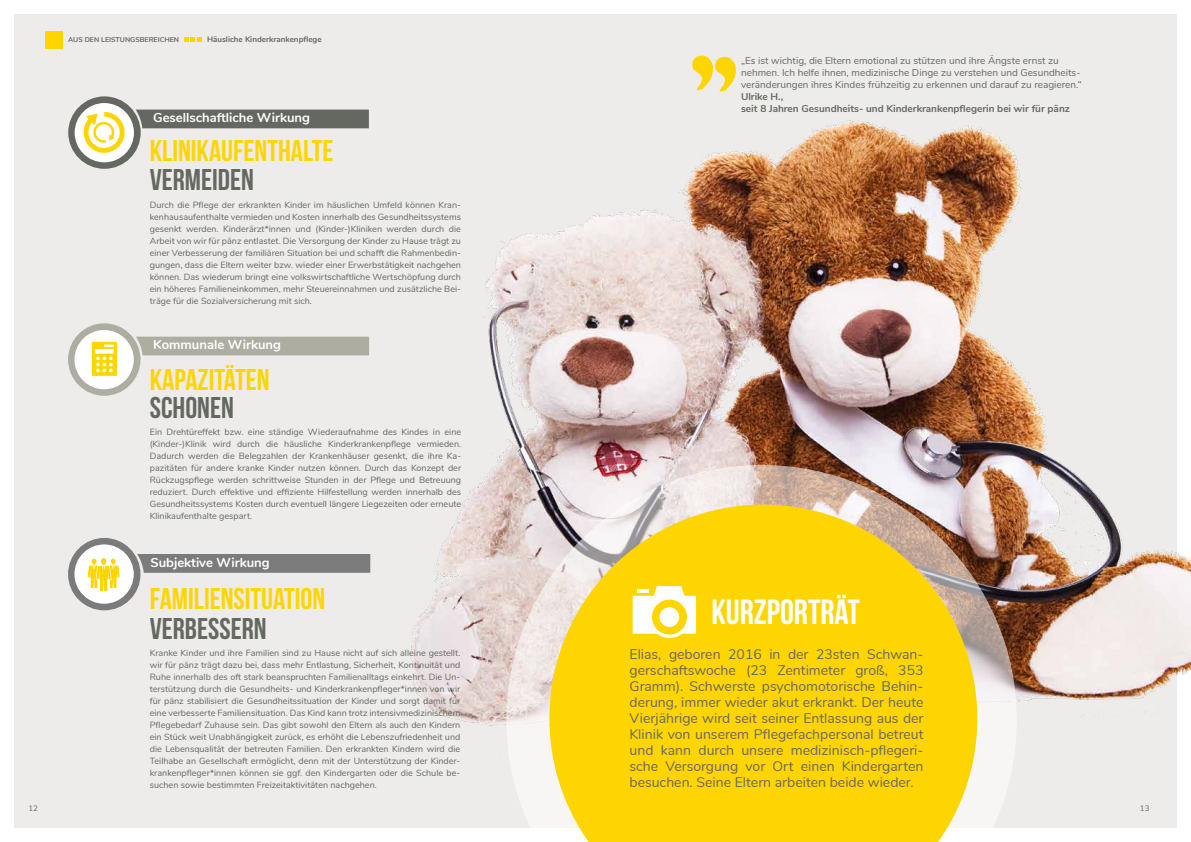
<style>
.page{position:relative;width:1191px;height:842px;background:#fff}
.page>*{position:absolute;margin:0;border:0;box-sizing:border-box;transform-origin:0 0}
.t1{font:35px "Bebas Neue";color:#fff}
.t2{font:30px "Bebas Neue";color:#ffd500}
.t3{font:30px "Bebas Neue";color:#656861}
.t4{font:14px/16px "Nunito";color:#656861;text-align:justify}
.t5{font:700 13px "Nunito";color:#fff}
.t6{font:10px/12px "Nunito";color:#656861}
.t7{font:700 10px/12px "Nunito";color:#656861}
.t8{font:9px/12px "Nunito";color:#656861;text-align:justify}
.t9{font:700 8px "Nunito";color:#656861}
.t10{font:8px "Nunito";color:#656861}
.t11{font:700 7px "Nunito";color:#656861}
</style>
<div class="page">
<div style="left:14px;top:14px;width:1162px;height:814px;background:#edecea"></div>
<img style="left:410px;top:119px;width:781px;height:644px">
<div style="left:45px;top:31px;width:17px;height:17px;background:#ffd500"></div>
<div style="left:68px;top:323px;width:72px;height:73px;background:#aeada2;border-radius:36px"></div>
<div style="left:74px;top:330px;width:60px;height:59px;background:#fff;border-radius:50%"></div>
<div style="left:136px;top:337px;width:233px;height:18px;background:#aeada2"></div>
<svg style="left:68px;top:96px;width:73px;height:73px"></svg>
<div style="left:75px;top:103px;width:59px;height:59px;background:#fff;border-radius:50%"></div>
<svg style="left:84px;top:112px;width:41px;height:41px"></svg>
<div style="left:136px;top:110px;width:233px;height:18px;background:#656861"></div>
<div style="left:68px;top:538px;width:72px;height:72px;background:#7c7b7b;border-radius:36px"></div>
<div style="left:74px;top:544px;width:60px;height:60px;background:#fff;border-radius:50%"></div>
<div style="left:137px;top:554px;width:233px;height:19px;background:#7c7b7b"></div>
<img style="left:506px;top:465px;width:510px;height:363px">
<svg style="left:549px;top:505px;width:428px;height:337px;background:#f8d31f"></svg>
<svg style="left:692px;top:56px;width:44px;height:36px"></svg>
<svg style="left:184px;top:37px;width:18px;height:5px"></svg>
<svg style="left:92px;top:342px;width:25px;height:34px"></svg>
<svg style="left:88px;top:558px;width:32px;height:33px"></svg>
<svg style="left:632px;top:586px;width:64px;height:52px;background:#ffee9b"></svg>
<div style="left:659px;top:607px;width:20px;height:20px;background:#fff;border-radius:50%"></div>
<p class="t11" style="left:68px;top:34px;width:113px">AUS DEN LEISTUNGSBEREICHEN</p>
<p class="t9" style="left:207px;top:33px;width:116px">Häusliche Kinderkrankenpflege</p>
<h3 class="t5" style="left:153px;top:108px;width:158px">Gesellschaftliche Wirkung</h3>
<h2 class="t2" style="left:150px;top:135px;width:185px">KLINIKAUFENTHALTE</h2>
<h2 class="t3" style="left:150px;top:164px;width:106px">VERMEIDEN</h2>
<p class="t8" style="left:150px;top:198px;width:313px">Durch die Pflege der erkrankten Kinder im häuslichen Umfeld können Kran&shy;kenhausaufenthalte vermieden und Kosten innerhalb des Gesundheitssystems gesenkt werden. Kinderärzt*innen und (Kinder-)Kliniken werden durch die Arbeit von wir für pänz entlastet. Die Versorgung der Kinder zu Hause trägt zu einer Verbesserung der familiären Situation bei und schafft die Rahmenbedin&shy;gungen, dass die Eltern weiter bzw. wieder einer Erwerbstätigkeit nachgehen können. Das wiederum bringt eine volkswirtschaftliche Wertschöpfung durch ein höheres Familieneinkommen, mehr Steuereinnahmen und zusätzliche Bei&shy;träge für die Sozialversicherung mit sich.</p>
<h3 class="t5" style="left:153px;top:335px;width:129px">Kommunale Wirkung</h3>
<h2 class="t2" style="left:150px;top:363px;width:121px">KAPAZITÄTEN</h2>
<h2 class="t3" style="left:150px;top:391px;width:86px">SCHONEN</h2>
<p class="t8" style="left:150px;top:426px;width:313px">Ein Drehtüreffekt bzw. eine ständige Wiederaufnahme des Kindes in eine (Kinder-)Klinik wird durch die häusliche Kinderkrankenpflege vermieden.<br>Dadurch werden die Belegzahlen der Krankenhäuser gesenkt, die ihre Ka&shy;pazitäten für andere kranke Kinder nutzen können. Durch das Konzept der Rückzugspflege werden schrittweise Stunden in der Pflege und Betreuung reduziert. Durch effektive und effiziente Hilfestellung werden innerhalb des Gesundheitssystems Kosten durch eventuell längere Liegezeiten oder erneute Klinikaufenthalte gespart.</p>
<h3 class="t5" style="left:150px;top:553px;width:121px">Subjektive Wirkung</h3>
<h2 class="t2" style="left:150px;top:583px;width:177px">FAMILIENSITUATION</h2>
<h2 class="t3" style="left:150px;top:612px;width:118px">VERBESSERN</h2>
<p class="t8" style="left:150px;top:646px;width:312px">Kranke Kinder und ihre Familien sind zu Hause nicht auf sich alleine gestellt. wir für pänz trägt dazu bei, dass mehr Entlastung, Sicherheit, Kontinuität und Ruhe innerhalb des oft stark beanspruchten Familienalltags einkehrt. Die Un&shy;terstützung durch die Gesundheits- und Kinderkrankenpfleger*innen von wir für pänz stabilisiert die Gesundheitssituation der Kinder und sorgt damit für eine verbesserte Familiensituation. Das Kind kann trotz intensivmedizinischem Pflegebedarf Zuhause sein. Das gibt sowohl den Eltern als auch den Kindern ein Stück weit Unabhängigkeit zurück, es erhöht die Lebenszufriedenheit und die Lebensqualität der betreuten Familien. Den erkrankten Kindern wird die Teilhabe an Gesellschaft ermöglicht, denn mit der Unterstützung der Kinder&shy;krankenpfleger*innen können sie ggf. den Kindergarten oder die Schule be&shy;suchen sowie bestimmten Freizeitaktivitäten nachgehen.</p>
<p class="t6" style="left:741px;top:54px;width:342px">„Es ist wichtig, die Eltern emotional zu stützen und ihre Ängste ernst zu nehmen. Ich helfe ihnen, medizinische Dinge zu verstehen und Gesundheits&shy;veränderungen ihres Kindes frühzeitig zu erkennen und darauf zu reagieren.“</p>
<p class="t7" style="left:741px;top:90px;width:330px">Ulrike H.,<br>seit 8 Jahren Gesundheits- und Kinderkrankenpflegerin bei wir für pänz</p>
<h1 class="t1" style="left:711px;top:592px;width:150px">KURZPORTRÄT</h1>
<p class="t4" style="left:629px;top:645px;width:295px">Elias, geboren 2016 in der 23sten Schwan&shy;gerschaftswoche (23 Zentimeter groß, 353<br>Gramm). Schwerste psychomotorische Behin&shy;derung, immer wieder akut erkrankt. Der heute Vierjährige wird seit seiner Entlassung aus der Klinik von unserem Pflegefachpersonal betreut und kann durch unsere medizinisch-pflegeri&shy;sche Versorgung vor Ort einen Kindergarten besuchen. Seine Eltern arbeiten beide wieder.</p>
<p class="t10" style="left:28px;top:802px;width:11px">12</p>
<p class="t10" style="left:1140px;top:802px;width:11px">13</p>
</div>
